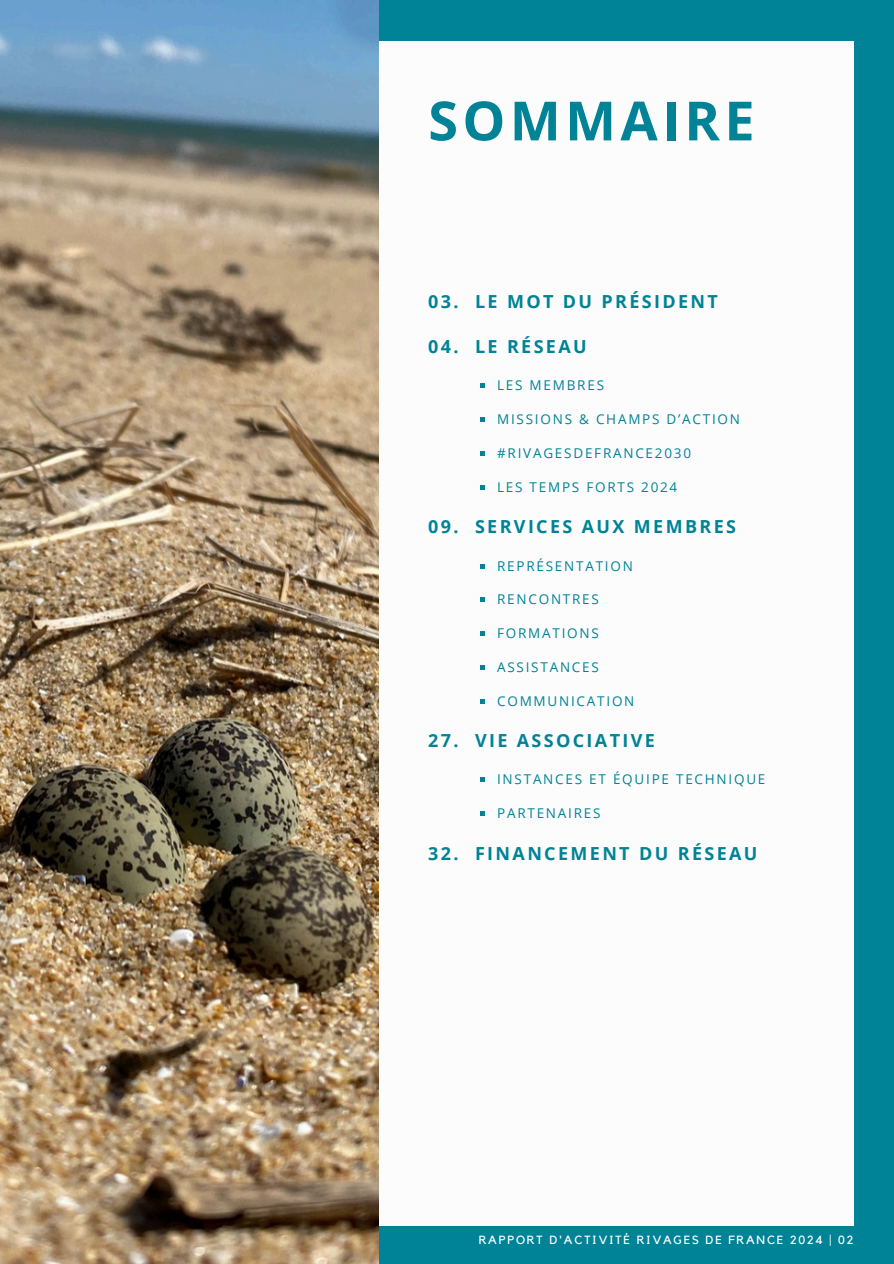
<style>
.page{position:relative;width:894px;height:1264px;background:#fff}
.page>*{position:absolute;margin:0;border:0;box-sizing:border-box;transform-origin:0 0}
.t1{font:700 54px "Open Sans";letter-spacing:.08em;color:#008396}
.t2{font:700 18px "Open Sans";letter-spacing:.13em;color:#008396}
.t3{font:13.5px "Open Sans";letter-spacing:.13em;color:#008396}
.t4{font:11.85px "Kollektif";letter-spacing:.15em;color:#fff}
</style>
<div class="page">
<div style="left:0;top:0;width:893px;height:1263px;background:#008396"></div>
<div style="left:372px;top:41px;width:480px;height:1185px;background:#fcfcfc"></div>
<img style="left:0;top:0;width:378px;height:1263px">
<svg style="left:480px;top:384px;width:4px;height:4px"></svg>
<svg style="left:480px;top:417px;width:4px;height:5px"></svg>
<svg style="left:480px;top:451px;width:4px;height:5px"></svg>
<svg style="left:480px;top:485px;width:4px;height:4px"></svg>
<svg style="left:480px;top:564px;width:4px;height:4px"></svg>
<svg style="left:480px;top:597px;width:4px;height:5px"></svg>
<svg style="left:480px;top:631px;width:4px;height:5px"></svg>
<svg style="left:480px;top:665px;width:4px;height:4px"></svg>
<svg style="left:480px;top:699px;width:4px;height:4px"></svg>
<svg style="left:480px;top:777px;width:4px;height:5px"></svg>
<svg style="left:480px;top:811px;width:4px;height:5px"></svg>
<p class="t1" style="left:428px;top:83px;width:328px">SOMMAIRE</p>
<p class="t2" style="left:428px;top:289px;width:291px">03. LE MOT DU PRÉSIDENT</p>
<p class="t2" style="left:428px;top:334px;width:160px">04. LE RÉSEAU</p>
<h1 class="t3" style="left:497px;top:376px;width:108px">LES MEMBRES</h1>
<h2 class="t3" style="left:497px;top:410px;width:244px">MISSIONS &amp; CHAMPS D’ACTION</h2>
<p class="t3" style="left:497px;top:443px;width:195px">#RIVAGESDEFRANCE2030</p>
<p class="t3" style="left:497px;top:477px;width:182px">LES TEMPS FORTS 2024</p>
<p class="t2" style="left:428px;top:514px;width:309px">09. SERVICES AUX MEMBRES</p>
<p class="t3" style="left:497px;top:556px;width:137px">REPRÉSENTATION</p>
<h2 class="t3" style="left:497px;top:590px;width:103px">RENCONTRES</h2>
<p class="t3" style="left:497px;top:623px;width:103px">FORMATIONS</p>
<p class="t3" style="left:497px;top:657px;width:103px">ASSISTANCES</p>
<p class="t3" style="left:497px;top:691px;width:139px">COMMUNICATION</p>
<p class="t2" style="left:428px;top:728px;width:228px">27. VIE ASSOCIATIVE</p>
<p class="t3" style="left:497px;top:770px;width:270px">INSTANCES ET ÉQUIPE TECHNIQUE</p>
<h2 class="t3" style="left:497px;top:803px;width:105px">PARTENAIRES</h2>
<p class="t2" style="left:428px;top:840px;width:330px">32. FINANCEMENT DU RÉSEAU</p>
<p class="t4" style="left:478px;top:1233px;width:376px">RAPPORT D'ACTIVITÉ RIVAGES DE FRANCE 2024 | 02</p>
</div>
